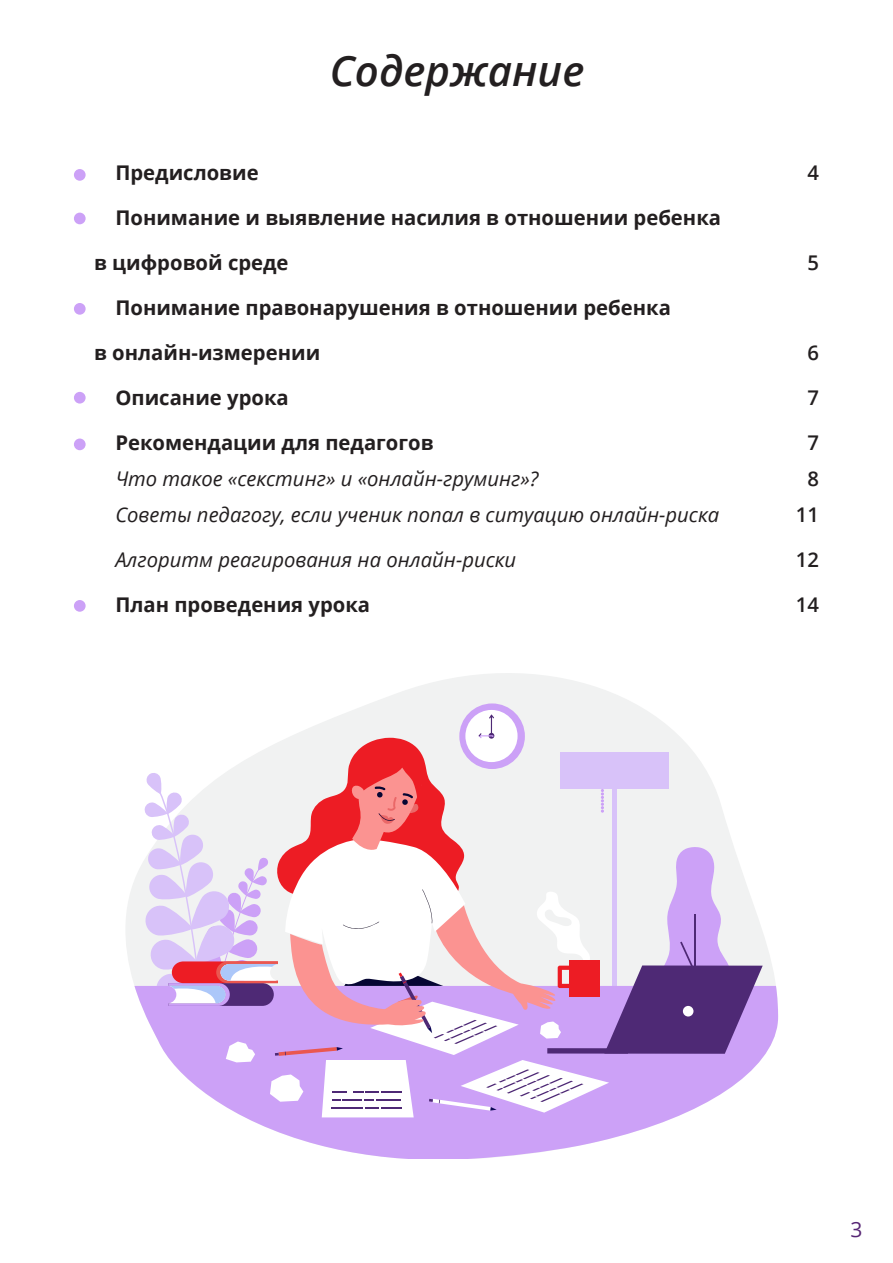
<style>
.page{position:relative;width:893px;height:1263px;background:#fff}
.page>*{position:absolute;margin:0;border:0;box-sizing:border-box;transform-origin:0 0}
.t1{font:italic 600 42px "Open Sans";color:#231f20}
.t2{font:21px "Open Sans";color:#572675}
.t3{font:700 20.25px "Open Sans";color:#231f20}
.t4{font:italic 20.25px "Open Sans";color:#231f20}
.t5{font:600 20.25px "Open Sans";color:#231f20}
</style>
<div class="page">
<svg style="left:126px;top:673px;width:650px;height:313px"></svg>
<svg style="left:134px;top:986px;width:644px;height:173px"></svg>
<div style="left:459px;top:703px;width:66px;height:66px;background:#cca1f7;border-radius:50%"></div>
<div style="left:465px;top:710px;width:53px;height:52px;background:#fff;border-radius:50%"></div>
<svg style="left:144px;top:715px;width:619px;height:402px"></svg>
<div style="left:74px;top:169px;width:12px;height:12px;background:#cca1f7;border-radius:50%"></div>
<div style="left:74px;top:213px;width:12px;height:11px;background:#cca1f7;border-radius:50%"></div>
<div style="left:74px;top:303px;width:12px;height:12px;background:#cca1f7;border-radius:50%"></div>
<div style="left:74px;top:392px;width:12px;height:12px;background:#cca1f7;border-radius:50%"></div>
<div style="left:74px;top:438px;width:12px;height:12px;background:#cca1f7;border-radius:50%"></div>
<div style="left:74px;top:600px;width:12px;height:12px;background:#cca1f7;border-radius:50%"></div>
<p class="t1" style="left:330px;top:42px;width:256px">Содержание</p>
<p class="t3" style="left:115px;top:158px;width:145px">Предисловие</p>
<p class="t3" style="left:115px;top:203px;width:607px">Понимание и выявление насилия в отношении ребенка</p>
<p class="t3" style="left:94px;top:248px;width:196px">в цифровой среде</p>
<p class="t3" style="left:115px;top:293px;width:557px">Понимание правонарушения в отношении ребенка</p>
<p class="t3" style="left:94px;top:338px;width:228px">в онлайн-измерении</p>
<p class="t3" style="left:115px;top:383px;width:175px">Описание урока</p>
<p class="t3" style="left:115px;top:428px;width:320px">Рекомендации для педагогов</p>
<p class="t4" style="left:115px;top:465px;width:425px">Что такое «секстинг» и «онлайн-груминг»?</p>
<p class="t4" style="left:115px;top:501px;width:605px">Советы педагогу, если ученик попал в ситуацию онлайн-риска</p>
<p class="t4" style="left:115px;top:546px;width:402px">Алгоритм реагирования на онлайн-риски</p>
<p class="t3" style="left:115px;top:590px;width:256px">План проведения урока</p>
<p class="t5" style="left:807px;top:159px;width:13px">4</p>
<p class="t5" style="left:807px;top:249px;width:13px">5</p>
<p class="t5" style="left:807px;top:339px;width:13px">6</p>
<p class="t5" style="left:807px;top:384px;width:13px">7</p>
<p class="t5" style="left:807px;top:429px;width:13px">7</p>
<p class="t5" style="left:807px;top:465px;width:13px">8</p>
<p class="t5" style="left:796px;top:501px;width:25px">11</p>
<p class="t5" style="left:796px;top:546px;width:25px">12</p>
<p class="t5" style="left:796px;top:591px;width:25px">14</p>
<p class="t2" style="left:850px;top:1214px;width:14px">3</p>
</div>
